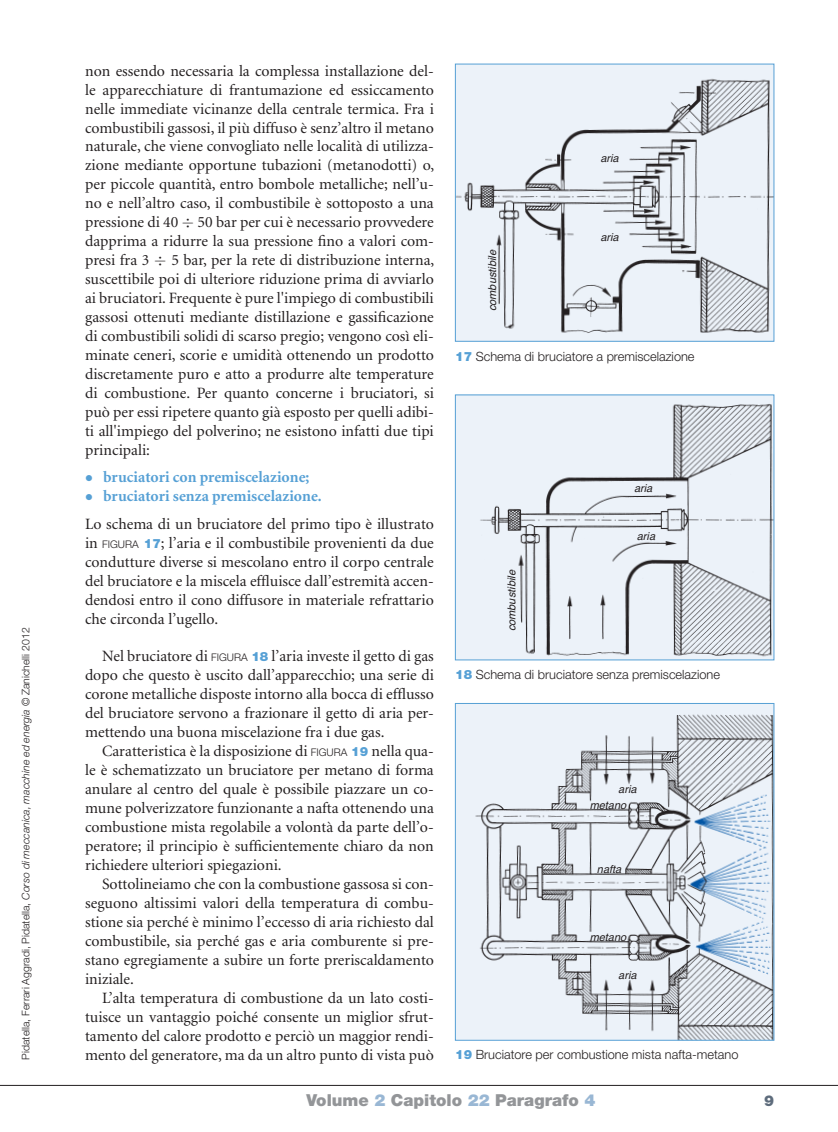
<style>
.page{position:relative;width:838px;height:1132px;background:#fff}
.page>*{position:absolute;margin:0;border:0;box-sizing:border-box;transform-origin:0 0}
.t1{font:900 16.5px "Helvetica Neue";color:#939598}
._01_testo_corpo{font:15.75px/18.9px "Minion";color:#231f20;text-align:justify}
._01_testo_corpo_-cap{font:15.75px/18.9px "Minion";color:#231f20;text-align:justify}
._01_testo_corpo_PALL{font:700 15.75px "Minion";color:#56a0d5}
.t2{font:900 15px "Helvetica Neue";color:#5e6c7c}
._08_testo_DIDA{font:300 12.75px "Helvetica Neue";color:#231f20}
.t3{font:italic 10.95px "Helvetica";color:#231f20}
.t4{font:300 10.5px "Helvetica Neue";color:#231f20}
.s1{font-style:italic}
.s2{font-family:"Euclid";font-weight:400}
.s3{font-family:"Helvetica Neue";font-weight:300;font-size:10.5px}
.s4{font-family:"Helvetica Neue";font-weight:900;font-size:12.75px;color:#56a0d5}
.s5{font-weight:900;color:#56a0d5}
.s6{color:#99b7d4}
</style>
<div class="page">
<hr style="left:0;top:1084px;width:838px;height:1px;background:#231f20">
<img style="left:460px;top:705px;width:312px;height:333px">
<div style="left:455px;top:703px;width:319px;height:337px;border:1px solid #56a0d5"></div>
<div style="left:455px;top:395px;width:319px;height:264px;background:#ecf2f9"></div>
<img style="left:480px;top:404px;width:292px;height:253px">
<img style="left:457px;top:66px;width:315px;height:273px">
<p class="t4" style="left:19px;top:1059px;width:433px;rotate:-90deg">Pidatella, Ferrari Aggradi, Pidatella, <span class="s1">Corso di meccanica, macchine ed energia</span> © Zanichelli 2012</p>
<p class="_01_testo_corpo" style="left:85px;top:62px;width:351px">non essendo necessaria la complessa installazione del&shy;le apparecchiature di frantumazione ed essiccamento nelle immediate vicinanze della centrale termica. Fra i combustibili gassosi, il più diffuso è senz’altro il metano naturale, che viene convogliato nelle località di utilizza&shy;zione mediante opportune tubazioni (metanodotti) o, per piccole quantità, entro bombole metalliche; nell’u&shy;no e nell’altro caso, il combustibile è sottoposto a una pressione di 40 50 bar per cui è necessario provvedere dapprima a ridurre la sua pressione fino a valori com&shy;presi fra 3</p>
<p class="_01_testo_corpo" style="left:85px;top:251px;width:351px;text-indent:86px">5 bar, per la rete di distribuzione interna, suscettibile poi di ulteriore riduzione prima di avviarlo ai bruciatori. Frequente è pure l'impiego di combustibili gassosi ottenuti mediante distillazione e gassificazione di combustibili solidi di scarso pregio; vengono così eli&shy;minate ceneri, scorie e umidità ottenendo un prodotto discretamente puro e atto a produrre alte temperature di combustione. Per quanto concerne i bruciatori, si può per essi ripetere quanto già esposto per quelli adibi&shy;ti all'impiego del polverino; ne esistono infatti due tipi principali:</p>
<p class="_01_testo_corpo_PALL" style="left:85px;top:469px;width:226px"><span class="s2">•</span> bruciatori con premiscelazione;</p>
<p class="_01_testo_corpo_PALL" style="left:85px;top:488px;width:238px"><span class="s2">•</span> bruciatori senza premiscelazione.</p>
<p class="_01_testo_corpo" style="left:85px;top:514px;width:350px">Lo schema di un bruciatore del primo tipo è illustrato in <span class="s3">FIGURA</span> <span class="s4">17</span>; l’aria e il combustibile provenienti da due condutture diverse si mescolano entro il corpo centrale del bruciatore e la miscela effluisce dall’estremità accen&shy;dendosi entro il cono diffusore in materiale refrattario che circonda l’ugello.</p>
<p class="_01_testo_corpo_-cap" style="left:85px;top:647px;width:350px;text-indent:17px">Nel bruciatore di <span class="s3">FIGURA</span> <span class="s4">18</span> l’aria investe il getto di gas dopo che questo è uscito dall’apparecchio; una serie di corone metalliche disposte intorno alla bocca di efflusso del bruciatore servono a frazionare il getto di aria per&shy;mettendo una buona miscelazione fra i due gas.</p>
<p class="_01_testo_corpo_-cap" style="left:85px;top:742px;width:350px;text-indent:17px">Caratteristica è la disposizione di <span class="s3">FIGURA</span> <span class="s4">19</span> nella qua&shy;le è schematizzato un bruciatore per metano di forma anulare al centro del quale è possibile piazzare un co&shy;mune polverizzatore funzionante a nafta ottenendo una combustione mista regolabile a volontà da parte dell’o&shy;peratore; il principio è sufficientemente chiaro da non richiedere ulteriori spiegazioni.</p>
<p class="_01_testo_corpo_-cap" style="left:85px;top:874px;width:350px;text-indent:17px">Sottolineiamo che con la combustione gassosa si con&shy;seguono altissimi valori della temperatura di combu&shy;stione sia perché è minimo l’eccesso di aria richiesto dal combustibile, sia perché gas e aria comburente si pre&shy;stano egregiamente a subire un forte preriscaldamento iniziale.</p>
<p class="_01_testo_corpo_-cap" style="left:85px;top:988px;width:350px;text-indent:17px">L’alta temperatura di combustione da un lato costi&shy;tuisce un vantaggio poiché consente un miglior sfrut&shy;tamento del calore prodotto e perciò un maggior rendi&shy;mento del generatore, ma da un altro punto di vista può</p>
<p class="t3" style="left:600px;top:150px;width:20px">aria</p>
<p class="t3" style="left:483px;top:311px;width:63px;rotate:-90deg">combustibile</p>
<p class="t3" style="left:600px;top:228px;width:20px">aria</p>
<p class="_08_testo_DIDA" style="left:455px;top:348px;width:241px"><span class="s5">17</span> Schema di bruciatore a premiscelazione</p>
<p class="t3" style="left:634px;top:479px;width:20px">aria</p>
<p class="t3" style="left:637px;top:527px;width:20px">aria</p>
<p class="t3" style="left:503px;top:631px;width:63px;rotate:-90deg">combustibile</p>
<p class="_08_testo_DIDA" style="left:455px;top:666px;width:266px"><span class="s5">18</span> Schema di bruciatore senza premiscelazione</p>
<p class="t3" style="left:618px;top:780px;width:20px">aria</p>
<p class="t3" style="left:589px;top:796px;width:38px">metano</p>
<p class="t3" style="left:597px;top:860px;width:26px">nafta</p>
<p class="t3" style="left:589px;top:928px;width:38px">metano</p>
<p class="t3" style="left:618px;top:966px;width:20px">aria</p>
<p class="_08_testo_DIDA" style="left:455px;top:1046px;width:285px"><span class="s5">19</span> Bruciatore per combustione mista nafta-metano</p>
<p class="t1" style="left:306px;top:1090px;width:290px">Volume <span class="s6">2</span> Capitolo <span class="s6">22</span> Paragrafo <span class="s6">4</span></p>
<p class="t2" style="left:764px;top:1091px;width:12px">9</p>
</div>
